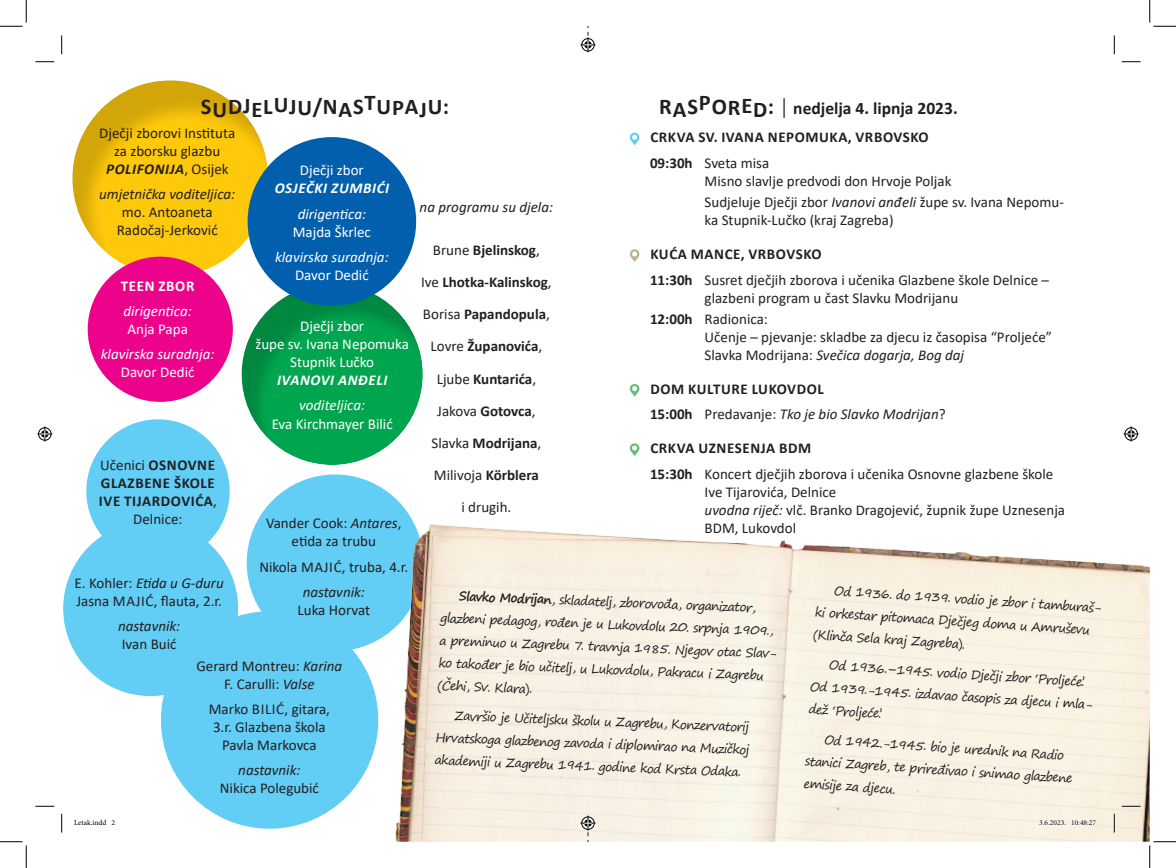
<style>
.page{position:relative;width:1176px;height:868px;background:#fff}
.page>*{position:absolute;margin:0;border:0;box-sizing:border-box;transform-origin:0 0}
.t1{font:700 22.5px "Calibri";letter-spacing:.04em;color:#231f20}
.t2{font:700 17.5px "Calibri";color:#231f20}
.t3{font:15px/18px "Calibri";color:#231f20}
.t4{font:700 15px/18px "Calibri";letter-spacing:.04em;color:#231f20}
.t5{font:700 15px/32.1px "Calibri";color:#231f20;text-align:center}
.t6{font:15px/18px "Calibri";color:#fff;text-align:center}
.t7{font:italic 15px "Calibri";color:#fff}
.t8{font:italic 15px "Calibri";color:#231f20}
.t9{font:italic 700 15px "Calibri";letter-spacing:.04em;color:#fff}
.t10{font:700 15px "Calibri";letter-spacing:.04em;color:#fff}
.t11{font:12.5px/22.4px "Segoe Print";color:#231f20}
.t12{font:7.5px "Minion Pro";color:#000}
.s1{font-size:22.5px}
.s2{font-weight:300;font-size:22.5px}
.s3{font-weight:400}
.s4{font-style:italic}
.s5{font-weight:700}
.s6{font-weight:400;font-style:italic}
.s7{font-weight:700;font-style:italic}
</style>
<div class="page">
<div style="left:241px;top:282px;width:184px;height:184px;background:#231f20;opacity:.2"></div>
<div style="left:247px;top:474px;width:176px;height:177px;background:#62cdf5;border-radius:50%"></div>
<img style="left:391px;top:507px;width:758px;height:334px">
<div style="left:86px;top:419px;width:144px;height:143px;background:#62cdf5;border-radius:50%"></div>
<div style="left:63px;top:521px;width:175px;height:175px;background:#62cdf5;border-radius:50%"></div>
<div style="left:161px;top:611px;width:217px;height:217px;background:#62cdf5;border-radius:50%"></div>
<div style="left:71px;top:78px;width:199px;height:199px;background:#231f20;opacity:.2"></div>
<div style="left:248px;top:137px;width:168px;height:169px;background:#015fae;border-radius:50%"></div>
<div style="left:88px;top:257px;width:145px;height:145px;background:#ed028c;border-radius:50%"></div>
<svg style="left:629px;top:133px;width:11px;height:12px"></svg>
<svg style="left:629px;top:249px;width:11px;height:13px"></svg>
<svg style="left:629px;top:384px;width:11px;height:12px"></svg>
<svg style="left:629px;top:443px;width:11px;height:13px"></svg>
<svg style="left:35px;top:61px;width:19px;height:1px"></svg>
<svg style="left:1122px;top:61px;width:18px;height:1px"></svg>
<svg style="left:35px;top:805px;width:19px;height:2px"></svg>
<svg style="left:1122px;top:805px;width:18px;height:2px"></svg>
<svg style="left:61px;top:35px;width:1px;height:19px"></svg>
<svg style="left:61px;top:813px;width:1px;height:19px"></svg>
<svg style="left:1113px;top:35px;width:2px;height:19px"></svg>
<svg style="left:1113px;top:813px;width:2px;height:19px"></svg>
<svg style="left:0;top:0;width:27px;height:27px"></svg>
<svg style="left:0;top:841px;width:27px;height:26px"></svg>
<svg style="left:1149px;top:0;width:27px;height:27px"></svg>
<svg style="left:1149px;top:841px;width:27px;height:26px"></svg>
<svg style="left:580px;top:26px;width:15px;height:26px"></svg>
<svg style="left:580px;top:815px;width:15px;height:26px"></svg>
<svg style="left:37px;top:426px;width:15px;height:15px"></svg>
<svg style="left:1123px;top:426px;width:15px;height:15px"></svg>
<svg style="left:1039px;top:819px;width:57px;height:6px"></svg>
<h1 class="t1" style="left:201px;top:91px;width:250px">SUDJELUJU/NASTUPAJU:</h1>
<p class="t2" style="left:659px;top:96px;width:300px"><span class="s1">RAS</span><sup>P</sup><span class="s1">ORED:</span> <span class="s2">|</span> nedjelja 4. lipnja 2023.</p>
<p class="t4" style="left:650px;top:124px;width:280px;line-height:25.4px">CRKVA SV. IVANA NEPOMUKA, VRBOVSKO<br>09:30h <span class="s3">Sveta misa</span></p>
<p class="t3" style="left:704px;top:170px;width:361px;line-height:21.2px">Misno slavlje predvodi don Hrvoje Poljak<br>Sudjeluje Dječji zbor <span class="s4">Ivanovi anđeli</span> župe sv. Ivana Nepomu-</p>
<p class="t3" style="left:704px;top:211px;width:190px">ka Stupnik-Lučko (kraj Zagreba)</p>
<p class="t3" style="left:650px;top:241px;width:400px;line-height:25.4px"><span class="s5">KUĆA MANCE, VRBOVSKO<br>11:30h</span> Susret dječjih zborova i učenika Glazbene škole Delnice –</p>
<p class="t3" style="left:650px;top:286px;width:310px;line-height:21.2px;text-indent:55px">glazbeni program u čast Slavku Modrijanu<br><span class="s5">12:00h</span> Radionica:</p>
<p class="t3" style="left:704px;top:327px;width:349px">Učenje – pjevanje: skladbe za djecu iz časopisa “Proljeće”<br>Slavka Modrijana: <span class="s4">Svečica dogarja, Bog daj</span></p>
<p class="t4" style="left:650px;top:376px;width:297px;line-height:25.4px">DOM KULTURE LUKOVDOL<br>15:00h <span class="s3">Predavanje:</span> <span class="s6">Tko je bio Slavko Modrijan</span><span class="s3">?</span></p>
<p class="t3" style="left:650px;top:435px;width:405px;line-height:25.4px"><span class="s5">CRKVA UZNESENJA BDM<br>15:30h</span> Koncert dječjih zborova i učenika Osnovne glazbene škole</p>
<p class="t3" style="left:704px;top:482px;width:362px">Ive Tijarovića, Delnice<br><span class="s4">uvodna riječ:</span> vlč. Branko Dragojević, župnik župe Uznesenja<br>BDM, Lukovdol</p>
<p class="t3" style="left:99px;top:124px;width:137px;text-align:center">Dječji zborovi Instituta za zborsku glazbu<br><span class="s7">POLIFONIJA</span>, Osijek</p>
<p class="t8" style="left:99px;top:184px;width:137px">umjetnička voditeljica:</p>
<p class="t3" style="left:117px;top:203px;width:102px;text-align:center">mo. Antoaneta<br>Radočaj-Jerković</p>
<p class="t6" style="left:300px;top:161px;width:65px">Dječji zbor</p>
<p class="t9" style="left:275px;top:178px;width:116px">OSJEČKI ZUMBIĆI</p>
<p class="t7" style="left:298px;top:203px;width:70px">dirigentica:</p>
<p class="t6" style="left:293px;top:222px;width:80px">Majda Škrlec</p>
<p class="t7" style="left:275px;top:246px;width:115px">klavirska suradnja:</p>
<p class="t6" style="left:295px;top:265px;width:75px">Davor Dedić</p>
<p class="t8" style="left:420px;top:196px;width:135px">na programu su djela:</p>
<p class="t5" style="left:421px;top:233px;width:132px"><span class="s3">Brune</span> Bjelinskog<span class="s3">,<br>Ive</span> Lhotka-Kalinskog<span class="s3">,<br>Borisa</span> Papandopula<span class="s3">,<br>Lovre</span> Županovića<span class="s3">,<br>Ljube</span> Kuntarića<span class="s3">,<br>Jakova</span> Gotovca<span class="s3">,<br>Slavka</span> Modrijana<span class="s3">,<br>Milivoja</span> Körblera<br><span class="s3">i drugih.</span></p>
<p class="t10" style="left:121px;top:275px;width:75px">TEEN ZBOR</p>
<p class="t7" style="left:123px;top:301px;width:70px">dirigentica:</p>
<p class="t6" style="left:127px;top:320px;width:62px">Anja Papa</p>
<p class="t7" style="left:101px;top:344px;width:115px">klavirska suradnja:</p>
<p class="t6" style="left:121px;top:363px;width:75px">Davor Dedić</p>
<p class="t6" style="left:255px;top:317px;width:155px">Dječji zbor<br>župe sv. Ivana Nepomuka<br>Stupnik Lučko</p>
<p class="t9" style="left:277px;top:370px;width:112px">IVANOVI ANĐELI</p>
<p class="t7" style="left:299px;top:395px;width:67px">voditeljica:</p>
<p class="t6" style="left:272px;top:414px;width:122px">Eva Kirchmayer Bilić</p>
<p class="t4" style="left:99px;top:456px;width:120px;text-align:center"><span class="s3">Učenici</span> OSNOVNE<br>GLAZBENE ŠKOLE<br>IVE TIJARDOVIĆA<span class="s3">,<br>Delnice:</span></p>
<p class="t3" style="left:266px;top:514px;width:137px;text-align:center">Vander Cook: <span class="s4">Antares</span>, etida za trubu</p>
<p class="t3" style="left:259px;top:557px;width:150px">Nikola MAJIĆ, truba, 4.r.</p>
<p class="t8" style="left:303px;top:581px;width:64px">nastavnik:</p>
<p class="t3" style="left:297px;top:600px;width:74px">Luka Horvat</p>
<p class="t3" style="left:75px;top:573px;width:151px">E. Kohler: <span class="s4">Etida u G-duru<br></span>Jasna MAJIĆ, flauta, 2.r.</p>
<p class="t8" style="left:118px;top:615px;width:64px">nastavnik:</p>
<p class="t3" style="left:122px;top:634px;width:56px">Ivan Buić</p>
<p class="t11" style="left:817px;top:577px;width:285px;text-indent:18px;rotate:4deg">Od 1936. do 1939. vodio je zbor i tamburaš&shy;ki orkestar pitomaca Dječjeg doma u Amruševu (Klinča Sela kraj Zagreba).</p>
<p class="t11" style="left:812px;top:651px;width:283px;line-height:22.8px;text-indent:18px;rotate:4deg">Od 1936.–1945. vodio Dječji zbor ‘Proljeće’.<br>Od 1939.-1945. izdavao časopis za djecu i mla&shy;dež ‘Proljeće’.</p>
<p class="t11" style="left:807px;top:726px;width:269px;line-height:22.8px;text-indent:18px;rotate:4deg">Od 1942.-1945. bio je urednik na Radio stanici Zagreb, te priređivao i snimao glazbene emisije za djecu.</p>
<p class="t11" style="left:441px;top:584px;width:337px;text-indent:18px;rotate:2deg"><span class="s5">Slavko Modrijan</span>, skladatelj, zborovođa, organizator, glazbeni pedagog, rođen je u Lukovdolu 20. srpnja 1909., a preminuo u Zagrebu 7. travnja 1985. Njegov otac Slav&shy;ko također je bio učitelj, u Lukovdolu, Pakracu i Zagrebu (Čehi, Sv. Klara).</p>
<p class="t11" style="left:437px;top:703px;width:316px;text-align:justify;text-indent:18px;rotate:2deg">Završio je Učiteljsku školu u Zagrebu, Konzervatorij Hrvatskoga glazbenog zavoda i diplomirao na Muzičkoj akademiji u Zagrebu 1941. godine kod Krsta Odaka.</p>
<p class="t3" style="left:196px;top:656px;width:147px;text-align:center">Gerard Montreu: <span class="s4">Karina<br></span>F. Carulli: <span class="s4">Valse</span></p>
<p class="t3" style="left:209px;top:699px;width:123px;text-align:center">Marko BILIĆ, gitara,<br>3.r. Glazbena škola<br>Pavla Markovca</p>
<p class="t8" style="left:238px;top:759px;width:64px">nastavnik:</p>
<p class="t3" style="left:220px;top:778px;width:101px">Nikica Polegubić</p>
<p class="t12" style="left:74px;top:817px;width:42px">Letak.indd 2</p>
<p class="t12" style="left:1039px;top:817px;width:58px">3.6.2023. 10:48:27</p>
</div>
